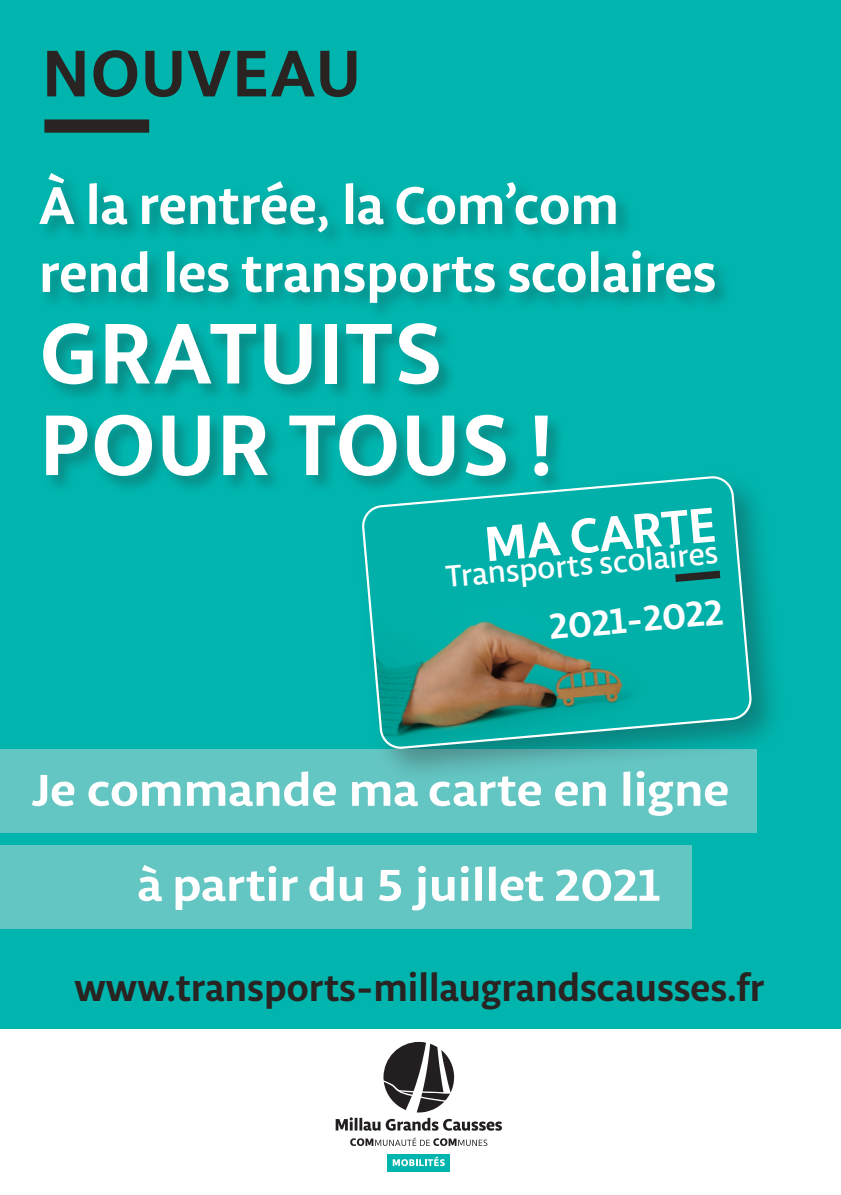
<style>
.page{position:relative;width:841px;height:1195px;background:#fff}
.page>*{position:absolute;margin:0;border:0;box-sizing:border-box;transform-origin:0 0}
.t1{font:700 91.6px/91.6px "Libertad";letter-spacing:.025em;color:#fff}
.t2{font:700 70.2px "Libertad";letter-spacing:.025em;color:#292321}
.t3{font:700 56.6px/68px "Libertad";color:#fff}
.t4{font:700 52.4px "Libertad";color:#fff}
.t5{font:700 47.6px/95px "Libertad";color:#fff;scale:1.09 1}
.t6{font:700 40px "Libertad";color:#292321}
.t7{font:700 38px "Libertad";color:#fff}
.t8{font:500 32.4px "Libertad";color:#fff}
</style>
<div class="page">
<div style="left:0;top:0;width:841px;height:1191px;background:#00b5ae"></div>
<div style="left:0;top:1029px;width:841px;height:166px;background:#fff"></div>
<svg style="left:350px;top:1137px;width:137px;height:9px"></svg>
<svg style="left:335px;top:1042px;width:167px;height:89px"></svg>
<div style="left:388px;top:1154px;width:62px;height:17px;background:#00b5ae"></div>
<svg style="left:393px;top:1156px;width:52px;height:10px"></svg>
<div style="left:0;top:749px;width:756px;height:84px;background:#64c6c3"></div>
<div style="left:0;top:845px;width:691px;height:84px;background:#64c6c3"></div>
<div style="left:354px;top:469px;width:433px;height:316px;background:#231f20;opacity:.34"></div>
<svg style="left:362px;top:476px;width:389px;height:273px"></svg>
<svg style="left:675px;top:571px;width:45px;height:11px"></svg>
<div style="left:44px;top:119px;width:105px;height:14px;background:#292321"></div>
<div style="left:38px;top:171px;width:694px;height:323px;background:#231f20;opacity:.3"></div>
<p class="t2" style="left:43px;top:26px;width:319px">NOUVEAU</p>
<p class="t3" style="left:39px;top:169px;width:678px">À la rentrée, la Com’com rend les transports scolaires</p>
<h1 class="t1" style="left:40px;top:304px;width:514px">GRATUITS<br>POUR TOUS !</h1>
<p class="t4" style="left:481px;top:509px;width:233px;rotate:-5deg">MA CARTE</p>
<p class="t8" style="left:444px;top:556px;width:274px;rotate:-5deg">Transports scolaires</p>
<p class="t7" style="left:547px;top:601px;width:176px;rotate:-5deg">2021-2022</p>
<p class="t5" style="left:137px;top:740px;width:544px;text-indent:-106px">Je commande ma carte en ligne à partir du 5 juillet 2021</p>
<p class="t6" style="left:74px;top:960px;width:691px">www.transports-millaugrandscausses.fr</p>
</div>
